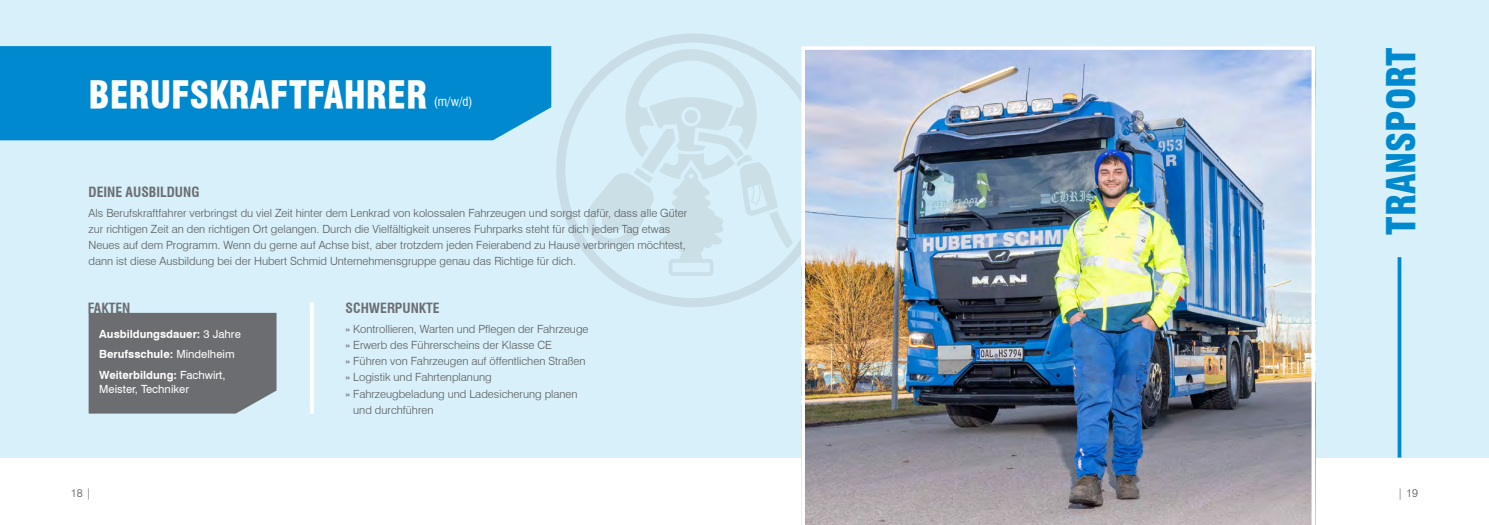
<style>
.page{position:relative;width:1489px;height:525px;background:#fff}
.page>*{position:absolute;margin:0;border:0;box-sizing:border-box;transform-origin:0 0}
.t1{font:37.5px "Swiss 721 Black Condensed BT";color:#0089cf}
.t2{font:36.25px "Swiss 721 Black Condensed BT";color:#fff}
.t3{font:700 condensed 13.75px "Swiss 721 BT";color:#6c6d70}
.t4{font:condensed 12.5px "Swiss 721 BT";color:#fff}
.t5{font:300 11.25px/16.2px "Swiss 721 BT";color:#57585a}
.t6{font:700 11.25px/20.4px "Swiss 721 BT";color:#fff}
.t7{font:11.25px "Swiss 721 BT";color:#fff}
.s1{font-weight:400}
</style>
<div class="page">
<div style="left:0;top:0;width:1488px;height:457px;background:#d7f0f9"></div>
<svg style="left:583px;top:49px;width:210px;height:227px"></svg>
<div style="left:556px;top:33px;width:273px;height:274px;border:9px solid #86888b;border-radius:50%"></div>
<div style="left:0;top:46px;width:551px;height:94px;background:#0089cf"></div>
<div style="left:89px;top:313px;width:187px;height:100px;background:#6c6d70"></div>
<hr style="left:310px;top:302px;width:4px;height:112px;background:#fff">
<img style="left:801px;top:46px;width:514px;height:478px">
<svg style="left:1397px;top:257px;width:4px;height:200px"></svg>
<h2 class="t2" style="left:89px;top:73px;width:340px">BERUFSKRAFTFAHRER</h2>
<p class="t4" style="left:434px;top:94px;width:40px">(m/w/d)</p>
<p class="t3" style="left:89px;top:183px;width:112px">DEINE AUSBILDUNG</p>
<p class="t5" style="left:89px;top:204px;width:600px">Als Berufskraftfahrer verbringst du viel Zeit hinter dem Lenkrad von kolossalen Fahrzeugen und sorgst dafür, dass alle Güter zur richtigen Zeit an den richtigen Ort gelangen. Durch die Vielfältigkeit unseres Fuhrparks steht für dich jeden Tag etwas Neues auf dem Programm. Wenn du gerne auf Achse bist, aber trotzdem jeden Feierabend zu Hause verbringen möchtest, dann ist diese Ausbildung bei der Hubert Schmid Unternehmensgruppe genau das Richtige für dich.</p>
<p class="t3" style="left:88px;top:299px;width:44px">FAKTEN</p>
<p class="t6" style="left:99px;top:323px;width:143px">Ausbildungsdauer: <span class="s1">3 Jahre<br></span>Berufsschule: <span class="s1">Mindelheim<br></span>Weiterbildung: <span class="s1">Fachwirt,</span></p>
<p class="t7" style="left:99px;top:382px;width:91px">Meister, Techniker</p>
<p class="t3" style="left:345px;top:299px;width:95px">SCHWERPUNKTE</p>
<p class="t5" style="left:345px;top:320px;width:244px">» Kontrollieren, Warten und Pflegen der Fahrzeuge</p>
<p class="t5" style="left:345px;top:336px;width:208px">» Erwerb des Führerscheins der Klasse CE</p>
<p class="t5" style="left:345px;top:353px;width:241px">» Führen von Fahrzeugen auf öffentlichen Straßen</p>
<p class="t5" style="left:345px;top:369px;width:147px">» Logistik und Fahrtenplanung</p>
<p class="t5" style="left:345px;top:385px;width:233px">» Fahrzeugbeladung und Ladesicherung planen</p>
<p class="t5" style="left:353px;top:401px;width:82px">und durchführen</p>
<h1 class="t1" style="left:1378px;top:234px;width:188px;rotate:-90deg">TRANSPORT</h1>
<p class="t5" style="left:71px;top:484px;width:22px">18 |</p>
<p class="t5" style="left:1397px;top:484px;width:22px">| 19</p>
</div>
